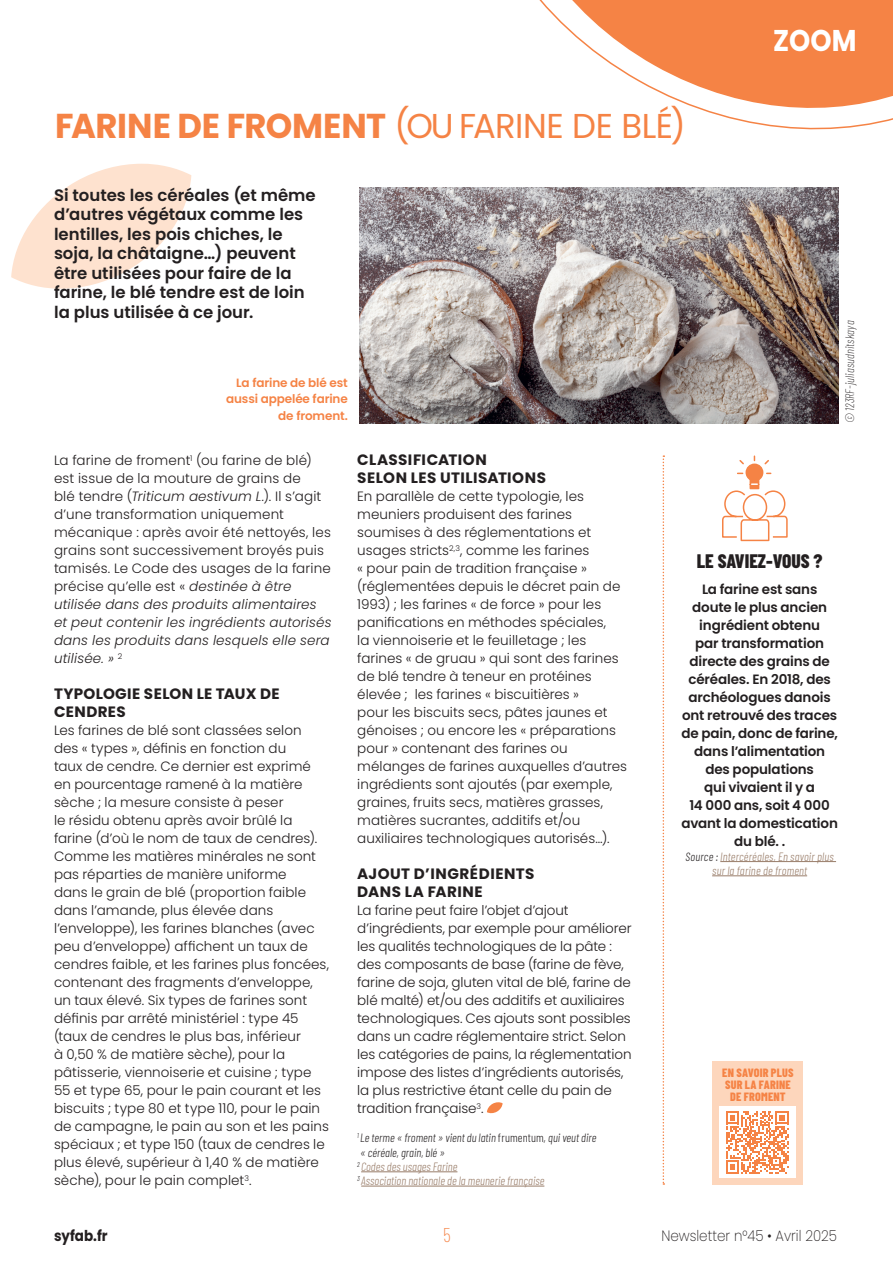
<style>
.page{position:relative;width:893px;height:1263px;background:#fff}
.page>*{position:absolute;margin:0;border:0;box-sizing:border-box;transform-origin:0 0}
.t1{font:700 34.5px "Poppins";letter-spacing:-.005em;color:#f58345}
.t2{font:700 30px "Poppins";color:#fff;scale:.9 1}
.t3{font:800 19.5px "Barlow Condensed";color:#231f20}
.t4{font:200 19.5px "Barlow Condensed";color:#f58345}
.t5{font:600 16.5px/19.5px "Poppins";color:#231f20}
.t6{font:700 15px/18px "Poppins";letter-spacing:.025em;color:#231f20}
.t7{font:200 15px "Poppins";color:#231f20;scale:.9 1}
.t8{font:700 15px "Poppins";letter-spacing:.025em;color:#231f20;scale:.9 1}
.t9{font:300 13.5px/18px "Poppins";color:#231f20}
.t10{font:600 13.5px/18px "Poppins";letter-spacing:-.01em;color:#231f20;text-align:center}
.t11{font:italic 300 12px/14.2px "Barlow Condensed";letter-spacing:.005em;color:#997d69}
.t12{font:600 12px/16.5px "Poppins";letter-spacing:-.01em;color:#f58345;text-align:right}
.t13{font:800 12px/12px "Barlow Condensed";letter-spacing:.015em;color:#f58345;text-align:center}
.t14{font:italic 200 12px "Barlow Condensed";letter-spacing:.01em;color:#231f20}
.s1{font-weight:400}
.s2{font-style:italic}
.s3{color:#231f20}
.s4{font-style:normal;color:#231f20}
</style>
<div class="page">
<svg style="left:11px;top:164px;width:180px;height:125px"></svg>
<hr style="left:361px;top:1171px;width:96px;height:1px;background:#997d69">
<hr style="left:361px;top:1186px;width:183px;height:1px;background:#997d69">
<svg style="left:487px;top:1102px;width:16px;height:11px"></svg>
<svg style="left:663px;top:455px;width:1px;height:730px"></svg>
<img style="left:359px;top:187px;width:480px;height:236px">
<hr style="left:720px;top:861px;width:116px;height:1px;background:#997d69">
<hr style="left:712px;top:875px;width:95px;height:1px;background:#997d69">
<svg style="left:539px;top:0;width:354px;height:130px"></svg>
<div style="left:713px;top:1061px;width:90px;height:124px;background:#fdd6bc"></div>
<svg style="left:722px;top:455px;width:66px;height:87px"></svg>
<div style="left:719px;top:1107px;width:77px;height:71px;background:#fff"></div>
<svg style="left:726px;top:1111px;width:62px;height:63px"></svg>
<h1 class="t1" style="left:55px;top:106px;width:632px">FARINE DE FROMENT <span class="s1">(OU FARINE DE BLÉ)</span></h1>
<p class="t5" style="left:54px;top:185px;width:263px">Si toutes les céréales (et même d’autres végétaux comme les lentilles, les pois chiches, le soja, la châtaigne…) peuvent être utilisées pour faire de la farine, le blé tendre est de loin la plus utilisée à ce jour.</p>
<p class="t12" style="left:226px;top:374px;width:123px">La farine de blé est aussi appelée farine de froment.</p>
<h2 class="t2" style="left:773px;top:23px;width:94px">ZOOM</h2>
<p class="t14" style="left:841px;top:423px;width:104px;rotate:-90deg">© 123RF-juliasudnitskaya</p>
<p class="t9" style="left:54px;top:451px;width:279px">La farine de froment<sup>1</sup> (ou farine de blé) est issue de la mouture de grains de<br>blé tendre (<span class="s2">Triticum aestivum L.</span>). Il s’agit d’une transformation uniquement mécanique : après avoir été nettoyés, les grains sont successivement broyés puis tamisés. Le Code des usages de la farine précise qu’elle est « <span class="s2">destinée à être utilisée dans des produits alimentaires et peut contenir les ingrédients autorisés dans les produits dans lesquels elle sera utilisée. »</span> <sup>2</sup></p>
<p class="t6" style="left:54px;top:685px;width:227px">TYPOLOGIE SELON LE TAUX DE<br>CENDRES</p>
<p class="t9" style="left:54px;top:721px;width:277px">Les farines de blé sont classées selon des « types », définis en fonction du<br>taux de cendre. Ce dernier est exprimé en pourcentage ramené à la matière sèche ; la mesure consiste à peser<br>le résidu obtenu après avoir brûlé la farine (d’où le nom de taux de cendres).<br>Comme les matières minérales ne sont pas réparties de manière uniforme<br>dans le grain de blé (proportion faible dans l’amande, plus élevée dans l’enveloppe), les farines blanches (avec peu d’enveloppe) affichent un taux de cendres faible, et les farines plus foncées, contenant des fragments d’enveloppe, un taux élevé. Six types de farines sont définis par arrêté ministériel : type 45 (taux de cendres le plus bas, inférieur<br>à 0,50 % de matière sèche), pour la pâtisserie, viennoiserie et cuisine ; type 55 et type 65, pour le pain courant et les biscuits ; type 80 et type 110, pour le pain de campagne, le pain au son et les pains spéciaux ; et type 150 (taux de cendres le plus élevé, supérieur à 1,40 % de matière sèche), pour le pain complet<sup>3</sup>.</p>
<p class="t6" style="left:357px;top:451px;width:190px">CLASSIFICATION<br>SELON LES UTILISATIONS</p>
<p class="t9" style="left:357px;top:487px;width:271px">En parallèle de cette typologie, les meuniers produisent des farines soumises à des réglementations et usages stricts<sup>2,3</sup>, comme les farines<br>« pour pain de tradition française » (réglementées depuis le décret pain de 1993) ; les farines « de force » pour les panifications en méthodes spéciales,<br>la viennoiserie et le feuilletage ; les farines « de gruau » qui sont des farines de blé tendre à teneur en protéines élevée ; les farines « biscuitières »<br>pour les biscuits secs, pâtes jaunes et génoises ; ou encore les « préparations pour » contenant des farines ou mélanges de farines auxquelles d’autres ingrédients sont ajoutés (par exemple, graines, fruits secs, matières grasses, matières sucrantes, additifs et/ou auxiliaires technologiques autorisés…).</p>
<p class="t6" style="left:357px;top:865px;width:179px">AJOUT D’INGRÉDIENTS<br>DANS LA FARINE</p>
<p class="t9" style="left:357px;top:901px;width:276px">La farine peut faire l’objet d’ajout d’ingrédients, par exemple pour améliorer les qualités technologiques de la pâte : des composants de base (farine de fève, farine de soja, gluten vital de blé, farine de blé malté) et/ou des additifs et auxiliaires technologiques. Ces ajouts sont possibles dans un cadre réglementaire strict. Selon les catégories de pains, la réglementation impose des listes d’ingrédients autorisés, la plus restrictive étant celle du pain de tradition française<sup>3</sup>.</p>
<p class="t11" style="left:357px;top:1130px;width:241px"><sup>1</sup> <span class="s3">Le terme « froment » vient du latin</span> <span class="s4">frumentum</span><span class="s3">, qui veut dire « céréale, grain, blé »<br></span><sup>2</sup> Codes des usages Farine<br><sup>3</sup> Association nationale de la meunerie française</p>
<h3 class="t3" style="left:697px;top:547px;width:127px">LE SAVIEZ-VOUS ?</h3>
<p class="t10" style="left:681px;top:581px;width:158px">La farine est sans doute le plus ancien ingrédient obtenu<br>par transformation directe des grains de céréales. En 2018, des archéologues danois ont retrouvé des traces de pain, donc de farine, dans l’alimentation des populations<br>qui vivaient il y a<br>14 000 ans, soit 4 000 avant la domestication du blé. .</p>
<p class="t11" style="left:686px;top:848px;width:150px;text-align:center"><span class="s3">Source :</span> Intercéréales, En savoir plus sur la farine de froment</p>
<p class="t13" style="left:722px;top:1066px;width:73px">EN SAVOIR PLUS<br>SUR LA FARINE<br>DE FROMENT</p>
<h3 class="t4" style="left:443px;top:1221px;width:9px">5</h3>
<p class="t8" style="left:54px;top:1227px;width:61px">syfab.fr</p>
<p class="t7" style="left:661px;top:1227px;width:197px">Newsletter n°45 • Avril 2025</p>
</div>
